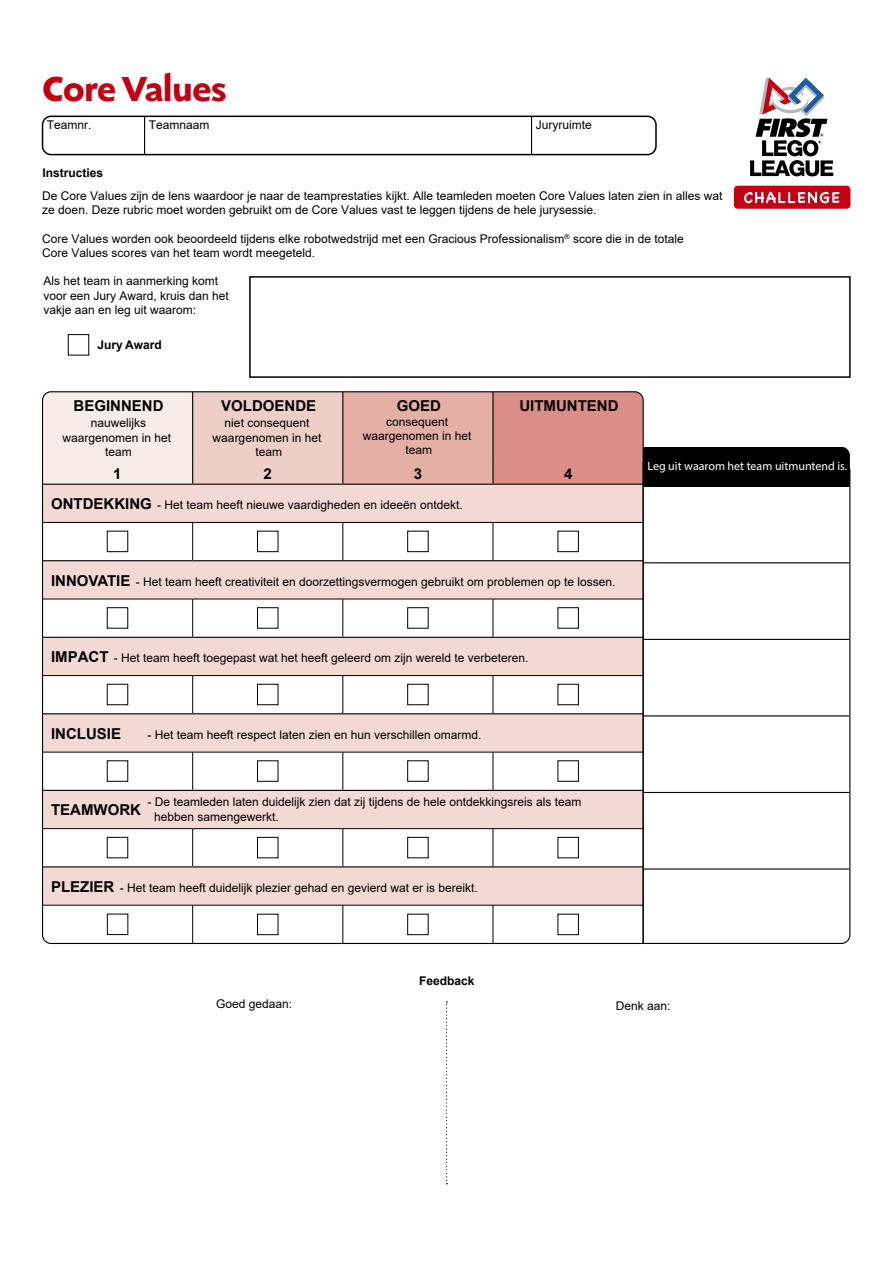
<style>
.page{position:relative;width:893px;height:1263px;background:#fff}
.page>*{position:absolute;margin:0;border:0;box-sizing:border-box;transform-origin:0 0}
.t1{font:700 36px "Shinn RR";color:#c20012}
.t2{font:700 15px "Arial";color:#000}
.t3{font:12px/14.4px "Arial";color:#000}
.t4{font:12px "Myriad Pro";color:#fff}
.t5{font:700 12px "Arial";color:#000}
.s1{font-weight:700;font-size:15px}
</style>
<div class="page">
<svg style="left:446px;top:1001px;width:1px;height:183px"></svg>
<svg style="left:42px;top:391px;width:602px;height:553px"></svg>
<div style="left:643px;top:447px;width:206px;height:39px;background:#000"></div>
<svg style="left:642px;top:461px;width:209px;height:483px"></svg>
<div style="left:68px;top:334px;width:21px;height:21px;border:1px solid #000"></div>
<hr style="left:144px;top:116px;width:1px;height:39px;background:#000">
<hr style="left:531px;top:116px;width:1px;height:39px;background:#000">
<div style="left:42px;top:116px;width:615px;height:39px;border:2px solid #000;border-radius:9px"></div>
<div style="left:734px;top:186px;width:116px;height:23px;background:#c20012;border-radius:4px"></div>
<svg style="left:744px;top:192px;width:95px;height:11px"></svg>
<svg style="left:750px;top:78px;width:83px;height:98px"></svg>
<div style="left:249px;top:276px;width:602px;height:102px;background:#fff;border:2px solid #000"></div>
<h1 class="t1" style="left:43px;top:67px;width:185px">Core Values</h1>
<p class="t3" style="left:47px;top:118px;width:46px">Teamnr.</p>
<p class="t3" style="left:149px;top:118px;width:62px">Teamnaam</p>
<p class="t3" style="left:536px;top:118px;width:58px">Juryruimte</p>
<p class="t5" style="left:43px;top:165px;width:62px">Instructies</p>
<p class="t3" style="left:42px;top:188px;width:682px">De Core Values zijn de lens waardoor je naar de teamprestaties kijkt. Alle teamleden moeten Core Values laten zien in alles wat ze doen. Deze rubric moet worden gebruikt om de Core Values vast te leggen tijdens de hele jurysessie.</p>
<p class="t3" style="left:42px;top:231px;width:643px">Core Values worden ook beoordeeld tijdens elke robotwedstrijd met een Gracious Professionalism<sup>®</sup> score die in de totale<br>Core Values scores van het team wordt meegeteld.</p>
<p class="t3" style="left:43px;top:274px;width:187px">Als het team in aanmerking komt voor een Jury Award, kruis dan het vakje aan en leg uit waarom:</p>
<p class="t5" style="left:98px;top:337px;width:66px">Jury Award</p>
<p class="t2" style="left:74px;top:395px;width:91px">BEGINNEND</p>
<p class="t3" style="left:62px;top:416px;width:110px;text-align:center">nauwelijks waargenomen in het team</p>
<p class="t2" style="left:221px;top:395px;width:97px">VOLDOENDE</p>
<p class="t3" style="left:213px;top:416px;width:110px;text-align:center">niet consequent waargenomen in het team</p>
<p class="t2" style="left:397px;top:395px;width:46px">GOED</p>
<p class="t3" style="left:363px;top:414px;width:110px;text-align:center">consequent waargenomen in het team</p>
<p class="t2" style="left:519px;top:395px;width:101px">UITMUNTEND</p>
<p class="t2" style="left:113px;top:463px;width:10px">1</p>
<p class="t2" style="left:264px;top:463px;width:10px">2</p>
<p class="t2" style="left:414px;top:463px;width:10px">3</p>
<p class="t2" style="left:564px;top:463px;width:10px">4</p>
<p class="t3" style="left:51px;top:497px;width:413px"><span class="s1">ONTDEKKING</span> - Het team heeft nieuwe vaardigheden en ideeën ontdekt.</p>
<p class="t3" style="left:51px;top:574px;width:566px"><span class="s1">INNOVATIE</span> - Het team heeft creativiteit en doorzettingsvermogen gebruikt om problemen op te lossen.</p>
<p class="t3" style="left:51px;top:650px;width:479px"><span class="s1">IMPACT</span> - Het team heeft toegepast wat het heeft geleerd om zijn wereld te verbeteren.</p>
<p class="t2" style="left:51px;top:723px;width:72px">INCLUSIE</p>
<p class="t3" style="left:147px;top:727px;width:336px">- Het team heeft respect laten zien en hun verschillen omarmd.</p>
<p class="t2" style="left:51px;top:799px;width:91px">TEAMWORK</p>
<p class="t3" style="left:154px;top:795px;width:429px;text-indent:-7px">- De teamleden laten duidelijk zien dat zij tijdens de hele ontdekkingsreis als team hebben samengewerkt.</p>
<p class="t3" style="left:51px;top:880px;width:428px"><span class="s1">PLEZIER</span> - Het team heeft duidelijk plezier gehad en gevierd wat er is bereikt.</p>
<p class="t4" style="left:648px;top:458px;width:201px">Leg uit waarom het team uitmuntend is.</p>
<p class="t5" style="left:419px;top:972px;width:57px">Feedback</p>
<p class="t3" style="left:216px;top:996px;width:78px">Goed gedaan:</p>
<p class="t3" style="left:616px;top:999px;width:56px">Denk aan:</p>
</div>
